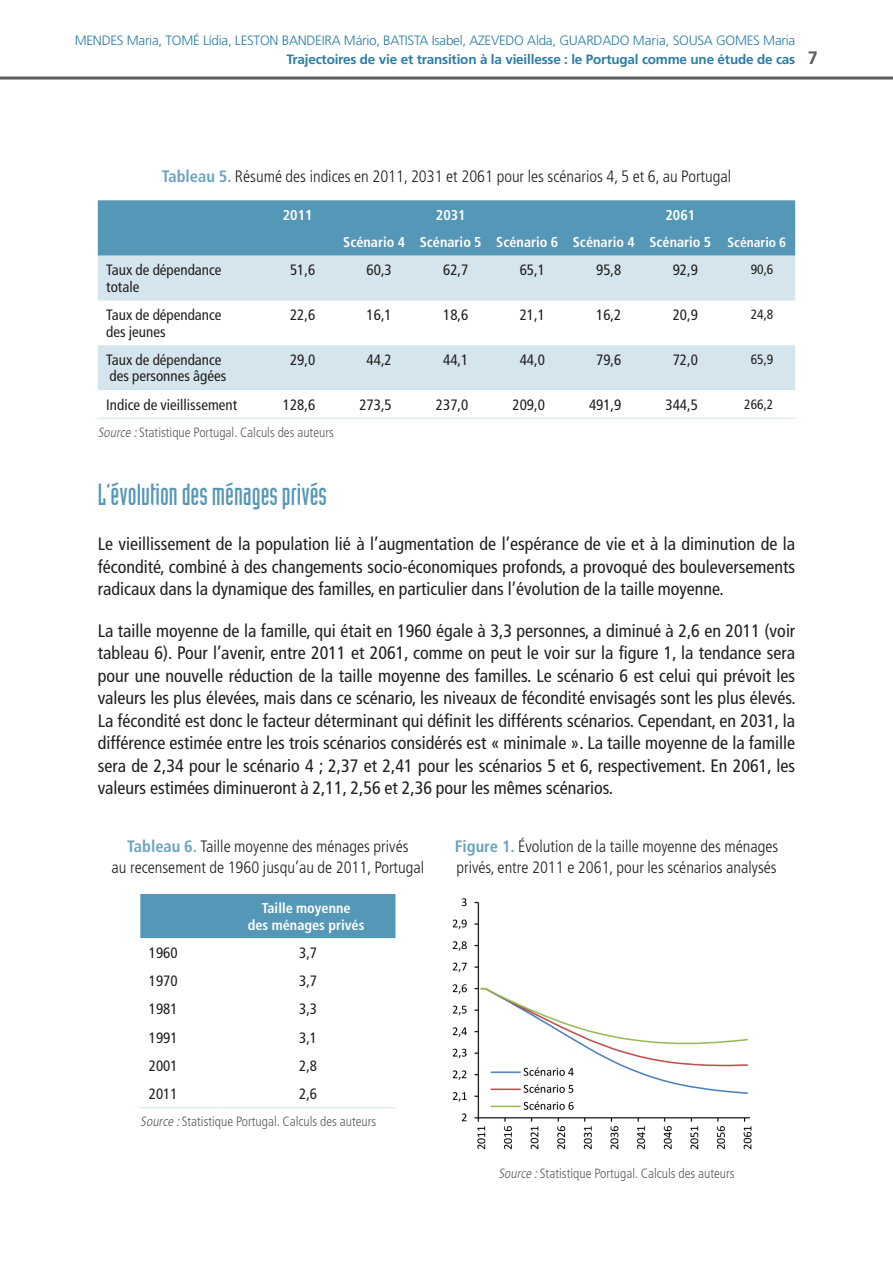
<style>
.page{position:relative;width:893px;height:1263px;background:#fff}
.page>*{position:absolute;margin:0;border:0;box-sizing:border-box;transform-origin:0 0}
.T2{font:30px "Industria Solid";color:#5597b7}
.Texte_courant{font:condensed 18px/22.5px "Frutiger LT Std";color:#231f20;text-align:justify}
.t1{font:700 18px "Frutiger LT Std";color:#5d5d5d}
.Tab_Fig_Titre{font:300 condensed 16.5px/21px "Frutiger LT Std";color:#231f20;text-align:center}
.Tab_Texte{font:condensed 15px/16.5px "Frutiger LT Std";color:#231f20}
.Tab_Tétière{font:700 condensed 14.25px/16.5px "Frutiger LT Std";color:#fff;text-align:center}
.t2{font:300 13.5px "Frutiger LT Std";letter-spacing:-.02em;color:#2a7da6}
.Tab_Source{font:300 condensed 13.5px "Frutiger LT Std";color:#5d5d5d}
.t3{font:700 13.5px "Frutiger LT Std";letter-spacing:-.015em;color:#2a7da6}
.Fig_Source{font:300 condensed 13.5px "Frutiger LT Std";color:#5d5d5d}
.Tab_Texte-2{font:condensed 13.5px "Frutiger LT Std";color:#231f20}
.Tab_Tétière-2{font:700 condensed 13.5px "Frutiger LT Std";color:#fff}
.s1{font-weight:700;color:#6aa4c0}
.s2{font-style:italic}
</style>
<div class="page">
<hr style="left:0;top:77px;width:893px;height:3px;background:#5d5d5d">
<div style="left:98px;top:200px;width:697px;height:56px;background:#5597b7"></div>
<svg style="left:98px;top:256px;width:697px;height:134px;fill:#d4e5ed"></svg>
<hr style="left:98px;top:418px;width:161px;height:1px;background:#d4e5ed">
<hr style="left:259px;top:418px;width:77px;height:1px;background:#d4e5ed">
<hr style="left:336px;top:418px;width:76px;height:1px;background:#d4e5ed">
<hr style="left:412px;top:418px;width:77px;height:1px;background:#d4e5ed">
<hr style="left:489px;top:418px;width:77px;height:1px;background:#d4e5ed">
<hr style="left:566px;top:418px;width:76px;height:1px;background:#d4e5ed">
<hr style="left:642px;top:418px;width:77px;height:1px;background:#d4e5ed">
<hr style="left:719px;top:418px;width:76px;height:1px;background:#d4e5ed">
<div style="left:140px;top:894px;width:255px;height:44px;background:#5597b7"></div>
<hr style="left:140px;top:1107px;width:77px;height:1px;background:#d4e5ed">
<hr style="left:217px;top:1107px;width:178px;height:1px;background:#d4e5ed">
<img style="left:452px;top:898px;width:300px;height:252px">
<p class="t2" style="left:75px;top:33px;width:722px">MENDES Maria, TOMÉ Lídia, LESTON BANDEIRA Mário, BATISTA Isabel, AZEVEDO Alda, GUARDADO Maria, SOUSA GOMES Maria</p>
<p class="t3" style="left:286px;top:51px;width:510px">Trajectoires de vie et transition à la vieillesse : le Portugal comme une étude de cas</p>
<p class="t1" style="left:808px;top:47px;width:12px">7</p>
<p class="Tab_Fig_Titre" style="left:162px;top:166px;width:571px"><span class="s1">Tableau 5.</span> Résumé des indices en 2011, 2031 et 2061 pour les scénarios 4, 5 et 6, au Portugal</p>
<p class="Tab_Tétière" style="left:283px;top:206px;width:31px">2011</p>
<p class="Tab_Tétière" style="left:436px;top:206px;width:31px">2031</p>
<p class="Tab_Tétière" style="left:665px;top:206px;width:31px">2061</p>
<p class="Tab_Tétière" style="left:343px;top:234px;width:63px">Scénario 4</p>
<p class="Tab_Tétière" style="left:420px;top:234px;width:63px">Scénario 5</p>
<p class="Tab_Tétière" style="left:496px;top:234px;width:63px">Scénario 6</p>
<p class="Tab_Tétière" style="left:573px;top:234px;width:63px">Scénario 4</p>
<p class="Tab_Tétière" style="left:649px;top:234px;width:63px">Scénario 5</p>
<p class="Tab_Tétière-2" style="left:728px;top:234px;width:60px">Scénario 6</p>
<p class="Tab_Texte" style="left:106px;top:262px;width:117px">Taux de dépendance totale</p>
<p class="Tab_Texte" style="left:290px;top:262px;width:27px">51,6</p>
<p class="Tab_Texte" style="left:367px;top:262px;width:27px">60,3</p>
<p class="Tab_Texte" style="left:443px;top:262px;width:27px">62,7</p>
<p class="Tab_Texte" style="left:520px;top:262px;width:27px">65,1</p>
<p class="Tab_Texte" style="left:596px;top:262px;width:27px">95,8</p>
<p class="Tab_Texte" style="left:673px;top:262px;width:27px">92,9</p>
<p class="Tab_Texte-2" style="left:751px;top:262px;width:24px">90,6</p>
<p class="Tab_Texte" style="left:106px;top:307px;width:117px">Taux de dépendance</p>
<p class="Tab_Texte" style="left:106px;top:323px;width:61px">des jeunes</p>
<p class="Tab_Texte" style="left:290px;top:307px;width:27px">22,6</p>
<p class="Tab_Texte" style="left:367px;top:307px;width:27px">16,1</p>
<p class="Tab_Texte" style="left:443px;top:307px;width:27px">18,6</p>
<p class="Tab_Texte" style="left:520px;top:307px;width:27px">21,1</p>
<p class="Tab_Texte" style="left:596px;top:307px;width:27px">16,2</p>
<p class="Tab_Texte" style="left:673px;top:307px;width:27px">20,9</p>
<p class="Tab_Texte-2" style="left:751px;top:307px;width:24px">24,8</p>
<p class="Tab_Texte" style="left:106px;top:352px;width:117px">Taux de dépendance</p>
<p class="Tab_Texte" style="left:110px;top:368px;width:118px">des personnes âgées</p>
<p class="Tab_Texte" style="left:290px;top:352px;width:27px">29,0</p>
<p class="Tab_Texte" style="left:367px;top:352px;width:27px">44,2</p>
<p class="Tab_Texte" style="left:443px;top:352px;width:27px">44,1</p>
<p class="Tab_Texte" style="left:520px;top:352px;width:27px">44,0</p>
<p class="Tab_Texte" style="left:596px;top:352px;width:27px">79,6</p>
<p class="Tab_Texte" style="left:673px;top:352px;width:27px">72,0</p>
<p class="Tab_Texte-2" style="left:751px;top:351px;width:24px">65,9</p>
<p class="Tab_Texte" style="left:106px;top:396px;width:132px">Indice de vieillissement</p>
<p class="Tab_Texte" style="left:283px;top:396px;width:34px">128,6</p>
<p class="Tab_Texte" style="left:359px;top:396px;width:34px">273,5</p>
<p class="Tab_Texte" style="left:436px;top:396px;width:34px">237,0</p>
<p class="Tab_Texte" style="left:512px;top:396px;width:34px">209,0</p>
<p class="Tab_Texte" style="left:589px;top:396px;width:34px">491,9</p>
<p class="Tab_Texte" style="left:666px;top:396px;width:34px">344,5</p>
<p class="Tab_Texte-2" style="left:744px;top:396px;width:31px">266,2</p>
<p class="Tab_Source" style="left:98px;top:425px;width:238px"><span class="s2">Source:</span>Statistique Portugal. Calculs des auteurs</p>
<p class="T2" style="left:98px;top:478px;width:231px">L’évolution des ménages privés</p>
<p class="Texte_courant" style="left:98px;top:533px;width:699px">Le vieillissement de la population lié à l’augmentation de l’espérance de vie et à la diminution de la fécondité, combiné à des changements socio-économiques profonds, a provoqué des bouleversements radicaux dans la dynamique des familles, en particulier dans l’évolution de la taille moyenne.</p>
<p class="Texte_courant" style="left:98px;top:620px;width:699px">La taille moyenne de la famille, qui était en 1960 égale à 3,3 personnes, a diminué à 2,6 en 2011 (voir tableau 6). Pour l’avenir, entre 2011 et 2061, comme on peut le voir sur la figure 1, la tendance sera pour une nouvelle réduction de la taille moyenne des familles. Le scénario 6 est celui qui prévoit les valeurs les plus élevées, mais dans ce scénario, les niveaux de fécondité envisagés sont les plus élevés.<br>La fécondité est donc le facteur déterminant qui définit les différents scénarios. Cependant, en 2031, la différence estimée entre les trois scénarios considérés est « minimale ». La taille moyenne de la famille sera de 2,34 pour le scénario 4 ; 2,37 et 2,41 pour les scénarios 5 et 6, respectivement. En 2061, les valeurs estimées diminueront à 2,11, 2,56 et 2,36 pour les mêmes scénarios.</p>
<p class="Tab_Fig_Titre" style="left:112px;top:836px;width:314px"><span class="s1">Tableau 6.</span> Taille moyenne des ménages privés<br>au recensement de 1960 jusqu’au de 2011, Portugal</p>
<p class="Tab_Fig_Titre" style="left:455px;top:836px;width:325px;text-align:left"><span class="s1">Figure 1.</span> Évolution de la taille moyenne des ménages privés, entre 2011 e 2061, pour les scénarios analysés</p>
<p class="Tab_Tétière" style="left:248px;top:900px;width:118px">Taille moyenne<br>des ménages privés</p>
<p class="Tab_Texte" style="left:149px;top:944px;width:30px">1960</p>
<p class="Tab_Texte" style="left:299px;top:944px;width:19px">3,7</p>
<p class="Tab_Texte" style="left:149px;top:973px;width:30px">1970</p>
<p class="Tab_Texte" style="left:299px;top:973px;width:19px">3,7</p>
<p class="Tab_Texte" style="left:149px;top:1001px;width:30px">1981</p>
<p class="Tab_Texte" style="left:299px;top:1001px;width:19px">3,3</p>
<p class="Tab_Texte" style="left:149px;top:1029px;width:30px">1991</p>
<p class="Tab_Texte" style="left:299px;top:1029px;width:19px">3,1</p>
<p class="Tab_Texte" style="left:149px;top:1057px;width:30px">2001</p>
<p class="Tab_Texte" style="left:299px;top:1057px;width:19px">2,8</p>
<p class="Tab_Texte" style="left:149px;top:1086px;width:30px">2011</p>
<p class="Tab_Texte" style="left:299px;top:1086px;width:19px">2,6</p>
<p class="Tab_Source" style="left:140px;top:1114px;width:238px"><span class="s2">Source:</span>Statistique Portugal. Calculs des auteurs</p>
<p class="Fig_Source" style="left:499px;top:1165px;width:238px"><span class="s2">Source:</span>Statistique Portugal. Calculs des auteurs</p>
</div>
